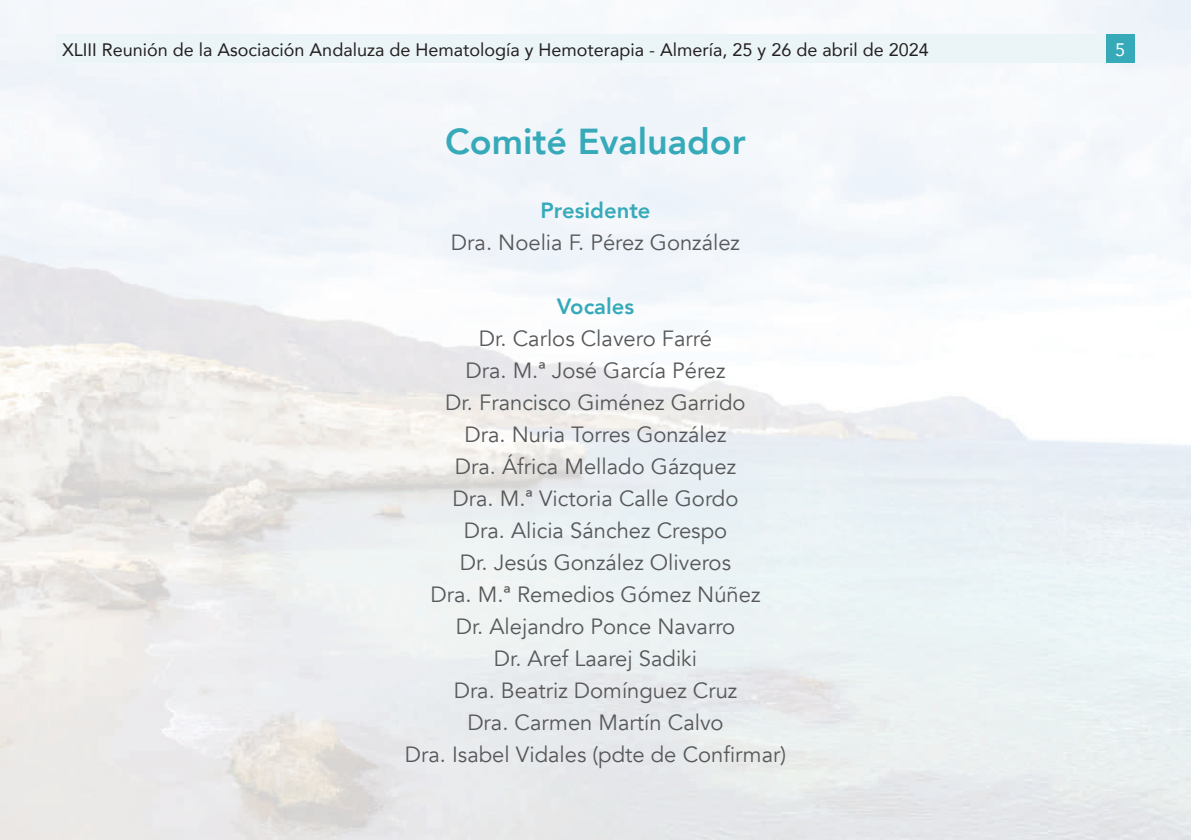
<style>
.page{position:relative;width:1191px;height:840px;background:#fff}
.page>*{position:absolute;margin:0;border:0;box-sizing:border-box;transform-origin:0 0}
.t1{font:800 36px "Avenir";color:#37aaba}
.t2{font:22px/32px "Avenir";color:#57585a;text-align:center}
.t3{font:800 22px "Avenir";color:#37aaba}
.t4{font:18px "Avenir";color:#231f20}
.t5{font:18px "Avenir";color:#fff}
</style>
<div class="page">
<img style="left:0;top:0;width:1191px;height:839px">
<div style="left:57px;top:34px;width:1077px;height:28px;background:#ebf4f6"></div>
<div style="left:1106px;top:34px;width:28px;height:28px;background:#37aaba"></div>
<p class="t4" style="left:62px;top:35px;width:868px">XLIII Reunión de la Asociación Andaluza de Hematología y Hemoterapia - Almería, 25 y 26 de abril de 2024</p>
<p class="t5" style="left:1115px;top:35px;width:12px">5</p>
<h1 class="t1" style="left:445px;top:113px;width:302px">Comité Evaluador</h1>
<p class="t3" style="left:540px;top:193px;width:112px">Presidente</p>
<p class="t2" style="left:451px;top:226px;width:290px">Dra. Noelia F. Pérez González</p>
<p class="t3" style="left:557px;top:289px;width:79px">Vocales</p>
<p class="t2" style="left:405px;top:322px;width:383px">Dr. Carlos Clavero Farré<br>Dra. M.ª José García Pérez<br>Dr. Francisco Giménez Garrido<br>Dra. Nuria Torres González<br>Dra. África Mellado Gázquez<br>Dra. M.ª Victoria Calle Gordo<br>Dra. Alicia Sánchez Crespo<br>Dr. Jesús González Oliveros<br>Dra. M.ª Remedios Gómez Núñez<br>Dr. Alejandro Ponce Navarro<br>Dr. Aref Laarej Sadiki<br>Dra. Beatriz Domínguez Cruz<br>Dra. Carmen Martín Calvo<br>Dra. Isabel Vidales (pdte de Confirmar)</p>
</div>
